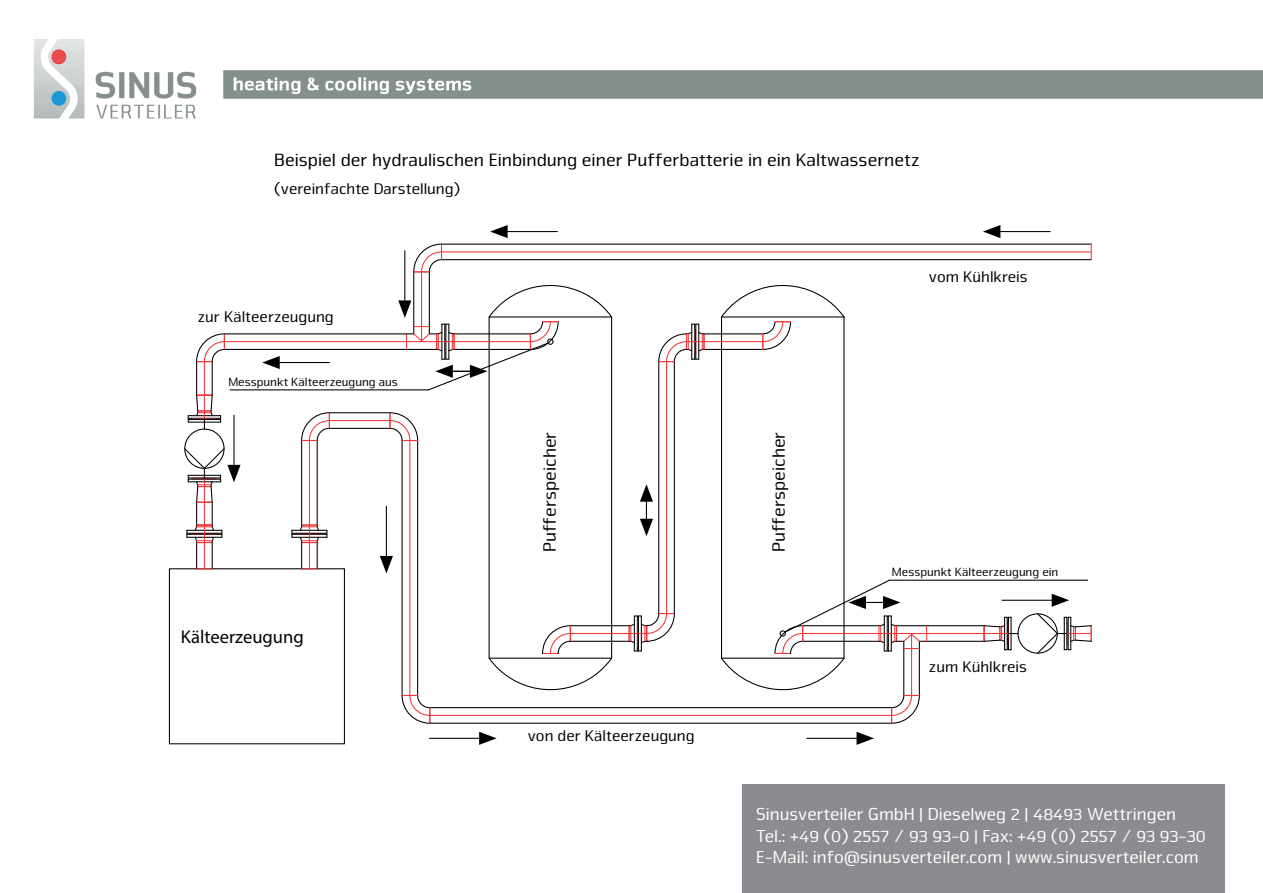
<style>
.page{position:relative;width:1263px;height:893px;background:#fff}
.page>*{position:absolute;margin:0;border:0;box-sizing:border-box;transform-origin:0 0}
.t1{font:18.6px "Nuri";color:#000001}
.t2{font:18.6px "Myriad Pro";color:#000001}
.t3{font:18px/21.6px "Nuri";color:#fff}
.t4{font:16.05px "Nuri";color:#000001}
.t5{font:12.3px "Nuri";color:#000001}
</style>
<div class="page">
<div style="left:742px;top:785px;width:482px;height:108px;background:#8a8c8f"></div>
<div style="left:169px;top:568px;width:176px;height:176px;border:1px solid #000001"></div>
<svg style="left:856px;top:732px;width:18px;height:13px"></svg>
<hr style="left:807px;top:738px;width:49px;height:1px;background:#000001">
<svg style="left:479px;top:732px;width:18px;height:13px"></svg>
<hr style="left:429px;top:738px;width:50px;height:1px;background:#000001">
<svg style="left:183px;top:225px;width:909px;height:499px"></svg>
<div style="left:547px;top:338px;width:6px;height:7px;border:1px solid #000001;border-radius:50%"></div>
<div style="left:780px;top:630px;width:6px;height:7px;border:1px solid #000001;border-radius:50%"></div>
<img style="left:33px;top:39px;width:1230px;height:80px">
<p class="t1" style="left:274px;top:149px;width:647px">Beispiel der hydraulischen Einbindung einer Pufferbatterie in ein Kaltwassernetz</p>
<p class="t4" style="left:274px;top:180px;width:188px">(vereinfachte Darstellung)</p>
<p class="t4" style="left:198px;top:307px;width:137px">zur Kälteerzeugung</p>
<p class="t5" style="left:228px;top:375px;width:171px">Messpunkt Kälteerzeugung aus</p>
<p class="t2" style="left:181px;top:625px;width:125px">Kälteerzeugung</p>
<p class="t1" style="left:539px;top:552px;width:122px;rotate:-90deg">Pufferspeicher</p>
<p class="t1" style="left:768px;top:552px;width:122px;rotate:-90deg">Pufferspeicher</p>
<p class="t4" style="left:528px;top:727px;width:168px">von der Kälteerzeugung</p>
<p class="t4" style="left:929px;top:268px;width:100px">vom Kühlkreis</p>
<p class="t5" style="left:892px;top:565px;width:168px">Messpunkt Kälteerzeugung ein</p>
<p class="t4" style="left:929px;top:658px;width:99px">zum Kühlkreis</p>
<p class="t3" style="left:756px;top:803px;width:451px">Sinusverteiler GmbH | Dieselweg 2 | 48493 Wettringen<br>Tel.: +49 (0) 2557 / 93 93-0 | Fax: +49 (0) 2557 / 93 93-30<br>E-Mail: info@sinusverteiler.com | www.sinusverteiler.com</p>
</div>
